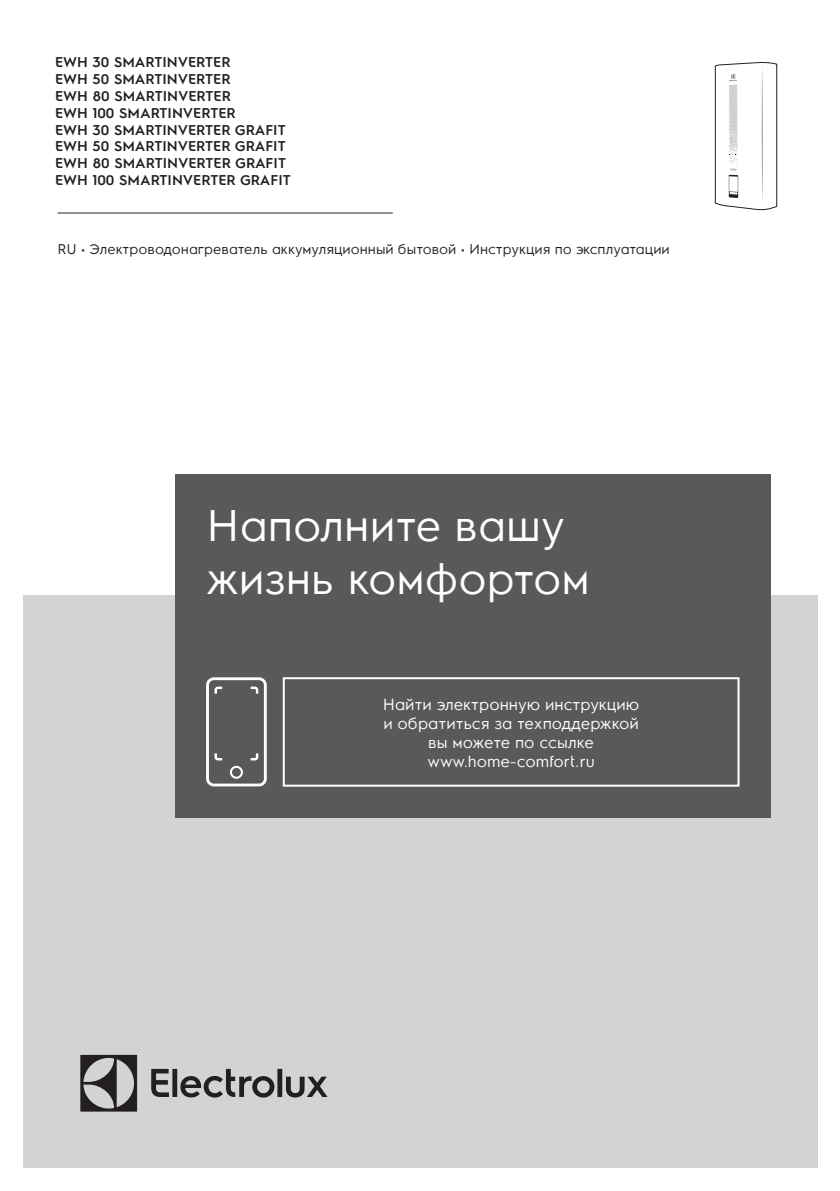
<style>
.page{position:relative;width:840px;height:1191px;background:#fff}
.page>*{position:absolute;margin:0;border:0;box-sizing:border-box;transform-origin:0 0}
.t1{font:44px/52.8px "Electrolux Sans C";color:#fff}
.t2{font:16px/19.2px "Electrolux Sans C";color:#fff;text-align:center}
.t3{font:600 14.2px/17px "Electrolux Sans C";color:#231f20}
.t4{font:14px "Electrolux Sans C";color:#231f20}
</style>
<div class="page">
<div style="left:23px;top:595px;width:794px;height:573px;background:#d1d3d4"></div>
<div style="left:175px;top:474px;width:595px;height:343px;background:#58595b"></div>
<div style="left:282px;top:677px;width:457px;height:109px;border:2px solid #fff"></div>
<svg style="left:206px;top:677px;width:60px;height:109px"></svg>
<svg style="left:80px;top:1054px;width:247px;height:57px"></svg>
<hr style="left:58px;top:212px;width:334px;height:1px;background:#231f20">
<svg style="left:758px;top:63px;width:20px;height:148px"></svg>
<svg style="left:714px;top:62px;width:62px;height:148px"></svg>
<p class="t3" style="left:55px;top:53px;width:237px">EWH 30 SMARTINVERTER<br>EWH 50 SMARTINVERTER<br>EWH 80 SMARTINVERTER<br>EWH 100 SMARTINVERTER<br>EWH 30 SMARTINVERTER GRAFIT<br>EWH 50 SMARTINVERTER GRAFIT<br>EWH 80 SMARTINVERTER GRAFIT<br>EWH 100 SMARTINVERTER GRAFIT</p>
<p class="t4" style="left:58px;top:239px;width:613px">RU • Электроводонагреватель аккумуляционный бытовой • Инструкция по эксплуатации</p>
<h1 class="t1" style="left:206px;top:496px;width:385px">Наполните вашу жизнь комфортом</h1>
<p class="t2" style="left:382px;top:693px;width:258px">Найти электронную инструкцию и обратиться за техподдержкой вы можете по ссылке www.home-comfort.ru</p>
</div>
